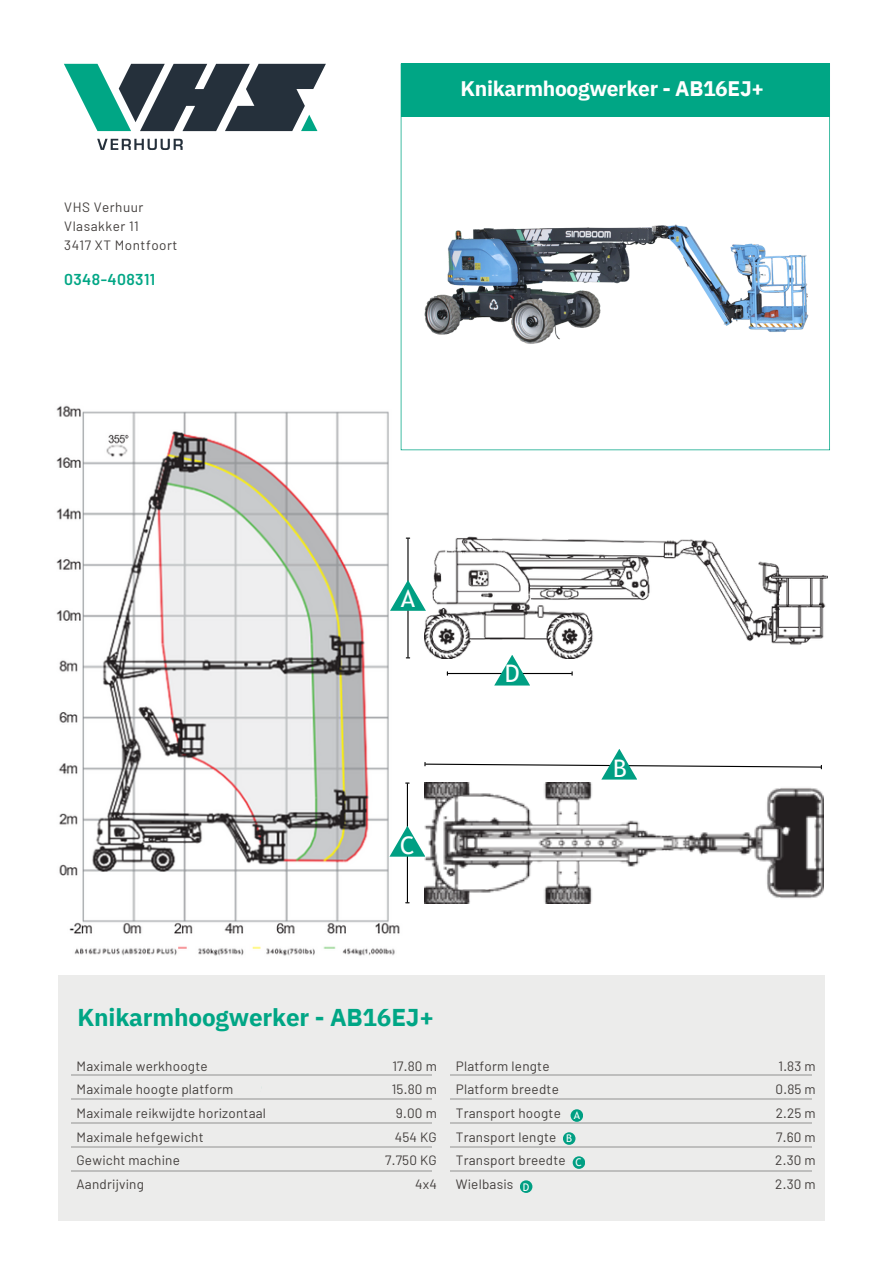
<style>
.page{position:relative;width:894px;height:1264px;background:#fff}
.page>*{position:absolute;margin:0;border:0;box-sizing:border-box;transform-origin:0 0}
.t1{font:700 24.3px "IBM Plex Sans";letter-spacing:-.005em;color:#00a685}
.t2{font:24.3px "Trebuchet MS";color:#fff}
.t3{font:700 21px "IBM Plex Sans";letter-spacing:-.015em;color:#fff}
.t4{font:600 15.75px "Barlow";letter-spacing:.025em;color:#00a685}
.t5{font:13.5px "Barlow";letter-spacing:.015em;color:#433f3d}
.t6{font:13.5px "Barlow";letter-spacing:.04em;color:#433f3d}
.t7{font:10.65px "Trebuchet MS";color:#fff}
</style>
<div class="page">
<svg style="left:64px;top:64px;width:262px;height:67px"></svg>
<svg style="left:97px;top:139px;width:86px;height:11px"></svg>
<img style="left:56px;top:405px;width:352px;height:551px">
<svg style="left:400px;top:64px;width:429px;height:386px"></svg>
<div style="left:401px;top:64px;width:428px;height:52px;background:#00a685"></div>
<div style="left:58px;top:975px;width:766px;height:245px;background:#ececeb"></div>
<hr style="left:71px;top:1074px;width:361px;height:1px;background:#bebebd">
<hr style="left:450px;top:1074px;width:360px;height:1px;background:#bebebd">
<hr style="left:71px;top:1098px;width:361px;height:1px;background:#bebebd">
<hr style="left:450px;top:1098px;width:360px;height:1px;background:#bebebd">
<hr style="left:71px;top:1122px;width:361px;height:1px;background:#bebebd">
<hr style="left:450px;top:1122px;width:360px;height:1px;background:#bebebd">
<hr style="left:71px;top:1146px;width:361px;height:1px;background:#bebebd">
<hr style="left:450px;top:1146px;width:360px;height:1px;background:#bebebd">
<hr style="left:71px;top:1170px;width:361px;height:1px;background:#bebebd">
<hr style="left:450px;top:1170px;width:360px;height:1px;background:#bebebd">
<div style="left:562px;top:1132px;width:13px;height:12px;background:#009f83;border-radius:50%"></div>
<div style="left:570px;top:1109px;width:13px;height:12px;background:#009f83;border-radius:50%"></div>
<div style="left:519px;top:1180px;width:13px;height:12px;background:#009f83;border-radius:50%"></div>
<div style="left:572px;top:1156px;width:13px;height:12px;background:#009f83;border-radius:50%"></div>
<hr style="left:407px;top:538px;width:1px;height:119px;background:#000">
<img style="left:424px;top:782px;width:398px;height:121px">
<img style="left:424px;top:536px;width:403px;height:122px">
<svg style="left:390px;top:580px;width:36px;height:31px"></svg>
<svg style="left:424px;top:749px;width:398px;height:30px"></svg>
<hr style="left:407px;top:783px;width:1px;height:119px;background:#000">
<svg style="left:389px;top:825px;width:36px;height:31px"></svg>
<hr style="left:447px;top:673px;width:124px;height:1px;background:#000">
<svg style="left:494px;top:654px;width:36px;height:31px"></svg>
<img style="left:400px;top:202px;width:430px;height:155px">
<p class="t6" style="left:64px;top:198px;width:81px">VHS Verhuur</p>
<p class="t6" style="left:64px;top:217px;width:76px">Vlasakker 11</p>
<p class="t6" style="left:64px;top:236px;width:115px">3417 XT Montfoort</p>
<p class="t4" style="left:64px;top:269px;width:92px">0348-408311</p>
<p class="t3" style="left:460px;top:75px;width:305px">Knikarmhoogwerker - AB16EJ+</p>
<p class="t2" style="left:400px;top:584px;width:16px">A</p>
<p class="t2" style="left:400px;top:831px;width:16px">C</p>
<p class="t2" style="left:504px;top:659px;width:16px">D</p>
<p class="t2" style="left:613px;top:753px;width:15px">B</p>
<p class="t1" style="left:77px;top:1000px;width:358px">Knikarmhoogwerker - AB16EJ+</p>
<p class="t5" style="left:77px;top:1057px;width:132px">Maximale werkhoogte</p>
<p class="t5" style="left:77px;top:1080px;width:158px">Maximale hoogte platform</p>
<p class="t5" style="left:77px;top:1104px;width:191px">Maximale reikwijdte horizontaal</p>
<h1 class="t5" style="left:77px;top:1128px;width:128px">Maximale hefgewicht</h1>
<p class="t5" style="left:77px;top:1151px;width:105px">Gewicht machine</p>
<p class="t5" style="left:77px;top:1175px;width:69px">Aandrijving</p>
<p class="t5" style="left:392px;top:1057px;width:46px">17.80 m</p>
<p class="t5" style="left:391px;top:1080px;width:46px">15.80 m</p>
<p class="t5" style="left:396px;top:1104px;width:42px">9.00 m</p>
<p class="t5" style="left:395px;top:1128px;width:43px">454 KG</p>
<p class="t5" style="left:385px;top:1151px;width:53px">7.750 KG</p>
<p class="t5" style="left:415px;top:1175px;width:23px">4x4</p>
<p class="t5" style="left:455px;top:1057px;width:95px">Platform lengte</p>
<p class="t5" style="left:455px;top:1080px;width:105px">Platform breedte</p>
<p class="t5" style="left:455px;top:1104px;width:106px">Transport hoogte</p>
<p class="t5" style="left:455px;top:1128px;width:102px">Transport lengte</p>
<h3 class="t5" style="left:455px;top:1151px;width:111px">Transport breedte</h3>
<p class="t5" style="left:455px;top:1175px;width:59px">Wielbasis</p>
<p class="t7" style="left:573px;top:1108px;width:8px">A</p>
<p class="t7" style="left:566px;top:1132px;width:7px">B</p>
<p class="t7" style="left:575px;top:1156px;width:8px">C</p>
<p class="t7" style="left:522px;top:1180px;width:8px">D</p>
<p class="t5" style="left:778px;top:1057px;width:39px">1.83 m</p>
<p class="t5" style="left:775px;top:1080px;width:42px">0.85 m</p>
<p class="t5" style="left:775px;top:1104px;width:41px">2.25 m</p>
<p class="t5" style="left:776px;top:1128px;width:41px">7.60 m</p>
<p class="t5" style="left:775px;top:1151px;width:42px">2.30 m</p>
<p class="t5" style="left:775px;top:1175px;width:42px">2.30 m</p>
</div>
